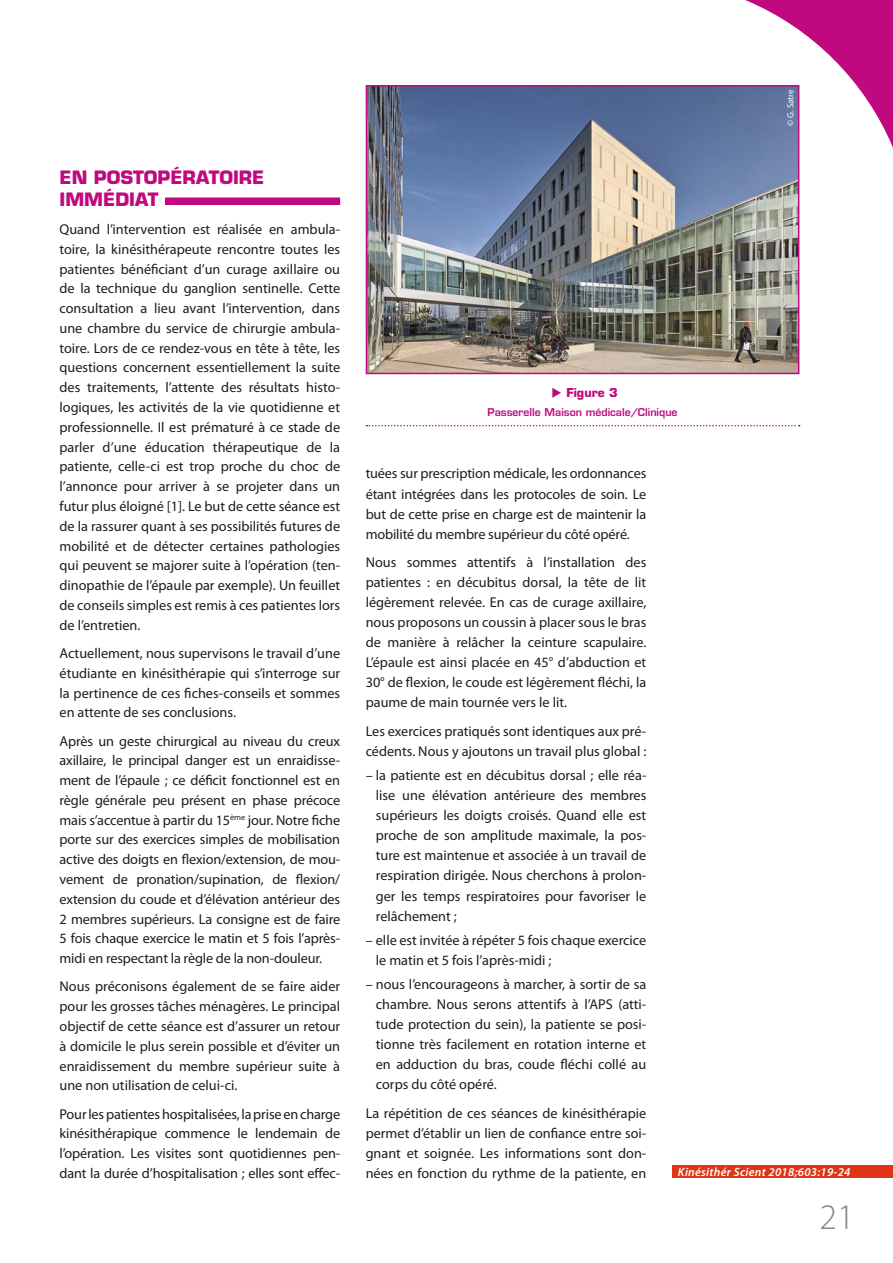
<style>
.page{position:relative;width:893px;height:1263px;background:#fff}
.page>*{position:absolute;margin:0;border:0;box-sizing:border-box;transform-origin:0 0}
.t1{font:300 36px "Myriad Pro";color:#878787}
.t2{font:700 18px/21.3px "Eurostile";color:#c0087f}
.t3{font:14.25px/19.8px "Myriad Pro";color:#1d1d1b;text-align:justify}
.t4{font:italic 600 12px "Myriad Pro";letter-spacing:.025em;color:#fff}
.t5{font:700 12px "Eurostile";color:#c0087f}
.t6{font:600 10.5px "Eurostile";color:#c0087f}
.t7{font:9px "Myriad Pro";color:#fff}
</style>
<div class="page">
<svg style="left:745px;top:0;width:148px;height:255px"></svg>
<div style="left:672px;top:1165px;width:221px;height:13px;background:#df3415"></div>
<img style="left:369px;top:88px;width:427px;height:283px">
<div style="left:366px;top:85px;width:433px;height:289px;border:2px solid #c0087f"></div>
<svg style="left:366px;top:425px;width:434px;height:1px"></svg>
<div style="left:165px;top:197px;width:175px;height:8px;background:#c0087f"></div>
<p class="t2" style="left:60px;top:167px;width:206px">EN POSTOPÉRATOIRE<br>IMMÉDIAT</p>
<p class="t3" style="left:60px;top:219px;width:282px">Quand l’intervention est réalisée en ambula&shy;toire, la kinésithérapeute rencontre toutes les patientes bénéficiant d’un curage axillaire ou de la technique du ganglion sentinelle. Cette consultation a lieu avant l’intervention, dans une chambre du service de chirurgie ambula&shy;toire. Lors de ce rendez-vous en tête à tête, les questions concernent essentiellement la suite des traitements, l’attente des résultats histo&shy;logiques, les activités de la vie quotidienne et professionnelle. Il est prématuré à ce stade de parler d’une éducation thérapeutique de la patiente, celle-ci est trop proche du choc de l’annonce pour arriver à se projeter dans un futur plus éloigné [1]. Le but de cette séance est de la rassurer quant à ses possibilités futures de mobilité et de détecter certaines pathologies qui peuvent se majorer suite à l’opération (ten&shy;dinopathie de l’épaule par exemple). Un feuillet de conseils simples est remis à ces patientes lors de l’entretien.</p>
<p class="t3" style="left:60px;top:643px;width:282px">Actuellement, nous supervisons le travail d’une étudiante en kinésithérapie qui s’interroge sur la pertinence de ces fiches-conseils et sommes en attente de ses conclusions.</p>
<p class="t3" style="left:60px;top:731px;width:282px">Après un geste chirurgical au niveau du creux axillaire, le principal danger est un enraidisse&shy;ment de l’épaule ; ce déficit fonctionnel est en règle générale peu présent en phase précoce mais s’accentue à partir du 15<sup>ème</sup> jour. Notre fiche porte sur des exercices simples de mobilisation active des doigts en flexion/extension, de mou&shy;vement de pronation/supination, de flexion/ extension du coude et d’élévation antérieur des 2 membres supérieurs. La consigne est de faire 5 fois chaque exercice le matin et 5 fois l’après&shy;midi en respectant la règle de la non-douleur.</p>
<p class="t3" style="left:60px;top:976px;width:282px">Nous préconisons également de se faire aider pour les grosses tâches ménagères. Le principal objectif de cette séance est d’assurer un retour à domicile le plus serein possible et d’éviter un enraidissement du membre supérieur suite à une non utilisation de celui-ci.</p>
<p class="t3" style="left:60px;top:1104px;width:282px">Pour les patientes hospitalisées, la prise en charge kinésithérapique commence le lendemain de l’opération. Les visites sont quotidiennes pen&shy;dant la durée d’hospitalisation ; elles sont effec-</p>
<p class="t5" style="left:566px;top:385px;width:53px">Figure 3</p>
<p class="t6" style="left:487px;top:406px;width:192px">Passerelle Maison médicale/Clinique</p>
<p class="t7" style="left:785px;top:126px;width:38px;rotate:-90deg">© G. Satre</p>
<p class="t3" style="left:366px;top:463px;width:282px">tuées sur prescription médicale, les ordonnances étant intégrées dans les protocoles de soin. Le but de cette prise en charge est de maintenir la mobilité du membre supérieur du côté opéré.</p>
<p class="t3" style="left:366px;top:552px;width:282px">Nous sommes attentifs à l’installation des patientes : en décubitus dorsal, la tête de lit légèrement relevée. En cas de curage axillaire, nous proposons un coussin à placer sous le bras de manière à relâcher la ceinture scapulaire.<br>L’épaule est ainsi placée en 45° d’abduction et 30° de flexion, le coude est légèrement fléchi, la paume de main tournée vers le lit.</p>
<p class="t3" style="left:366px;top:721px;width:282px">Les exercices pratiqués sont identiques aux pré&shy;cédents. Nous y ajoutons un travail plus global :</p>
<p class="t3" style="left:376px;top:765px;width:272px;text-indent:-10px">– la patiente est en décubitus dorsal ; elle réa&shy;lise une élévation antérieure des membres supérieurs les doigts croisés. Quand elle est proche de son amplitude maximale, la pos&shy;ture est maintenue et associée à un travail de respiration dirigée. Nous cherchons à prolon&shy;ger les temps respiratoires pour favoriser le relâchement ;</p>
<p class="t3" style="left:376px;top:930px;width:272px;text-indent:-10px">– elle est invitée à répéter 5 fois chaque exercice le matin et 5 fois l’après-midi ;</p>
<p class="t3" style="left:376px;top:974px;width:272px;text-indent:-10px">– nous l’encourageons à marcher, à sortir de sa chambre. Nous serons attentifs à l’APS (atti&shy;tude protection du sein), la patiente se posi&shy;tionne très facilement en rotation interne et en adduction du bras, coude fléchi collé au corps du côté opéré.</p>
<p class="t3" style="left:366px;top:1103px;width:282px">La répétition de ces séances de kinésithérapie permet d’établir un lien de confiance entre soi&shy;gnant et soignée. Les informations sont don&shy;nées en fonction du rythme de la patiente, en</p>
<p class="t4" style="left:678px;top:1164px;width:174px">Kinésithér Scient 2018;603:19-24</p>
<h1 class="t1" style="left:820px;top:1195px;width:37px">21</h1>
</div>
